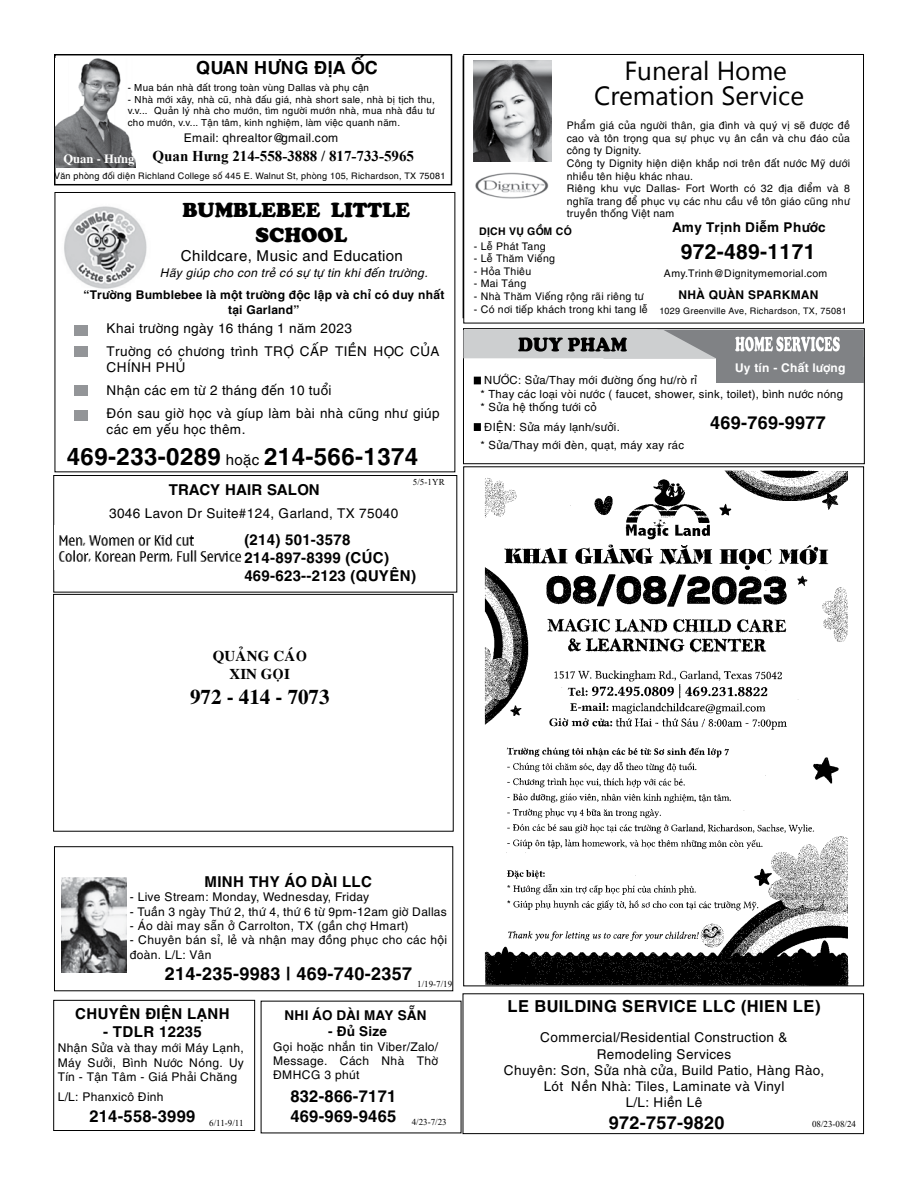
<style>
.page{position:relative;width:918px;height:1188px;background:#fff}
.page>*{position:absolute;margin:0;border:0;box-sizing:border-box;transform-origin:0 0}
.t1{font:26.25px "Segoe UI Emoji";color:#000}
.t2{font:700 24px "UTM Helve";color:#000}
.t3{font:900 21px/25.2px "Cooper";color:#000;text-align:center}
.t4{font:700 21px "UTM Helve";color:#000}
.t5{font:21px "VNI Times Bold";color:#000}
.t6{font:700 18px "UTM Helve";color:#000}
.t7{font:700 16.5px/19.8px "UTM Helve";color:#000}
.t8{font:700 15px/18px "UTM Helve";color:#000}
.t9{font:700 15px "Times New Roman";color:#000}
.t10{font:15px "UTM Helve";color:#000}
.t11{font:15px/18px "VNI Times Bold";color:#000;text-align:center}
.t12{font:13.5px/16.2px "UTM Helve";color:#000}
.t13{font:700 13.5px "UTM Helve";color:#000}
.t14{font:12px/14.4px "UTM Helve";color:#000;text-align:justify}
.t15{font:700 12px/14.4px "UTM Helve";color:#000;text-align:center}
.t16{font:italic 12px "UTM Helve";color:#000}
.t17{font:700 12px "UTM Helve";color:#fff}
.t18{font:11.25px/13.5px "UTM Helve";color:#000}
.t19{font:10.5px/12.6px "UTM Helve";color:#000}
.t20{font:700 10.5px "UTM Helve";color:#000}
.t21{font:9.75px/11.7px "UTM Helve";color:#000;text-align:justify}
.t22{font:9px "UTM Helve";color:#000}
.t23{font:9px "Times New Roman";color:#000}
.s1{font-weight:400;font-size:15px}
</style>
<div class="page">
<div style="left:463px;top:993px;width:401px;height:141px;border:1px solid #000"></div>
<div style="left:53px;top:1000px;width:202px;height:131px;border:1px solid #000"></div>
<div style="left:54px;top:54px;width:398px;height:131px;border:1px solid #000"></div>
<img style="left:56px;top:58px;width:80px;height:109px">
<div style="left:463px;top:54px;width:401px;height:269px;border:1px solid #000"></div>
<img style="left:474px;top:61px;width:77px;height:100px">
<img style="left:475px;top:172px;width:74px;height:27px">
<div style="left:463px;top:328px;width:402px;height:136px;border:1px solid #000"></div>
<div style="left:474px;top:377px;width:7px;height:7px;border:2px solid #000"></div>
<div style="left:474px;top:423px;width:7px;height:8px;border:2px solid #000"></div>
<div style="left:716px;top:357px;width:148px;height:26px;background:#808285"></div>
<svg style="left:463px;top:330px;width:401px;height:28px;background:#a6a7a9"></svg>
<div style="left:74px;top:325px;width:14px;height:10px;background:#939598"></div>
<div style="left:74px;top:346px;width:14px;height:11px;background:#939598"></div>
<div style="left:74px;top:385px;width:14px;height:11px;background:#939598"></div>
<img style="left:64px;top:206px;width:83px;height:83px">
<div style="left:54px;top:846px;width:399px;height:145px;border:1px solid #000"></div>
<div style="left:74px;top:410px;width:14px;height:11px;background:#939598"></div>
<img style="left:62px;top:878px;width:64px;height:95px">
<div style="left:53px;top:475px;width:404px;height:117px;border:1px solid #000"></div>
<img style="left:54px;top:526px;width:188px;height:43px">
<div style="left:53px;top:594px;width:401px;height:238px;border:1px solid #000"></div>
<img style="left:464px;top:466px;width:400px;height:521px">
<h3 class="t6" style="left:196px;top:53px;width:184px">QUAN HƯNG ĐỊA ỐC</h3>
<p class="t21" style="left:128px;top:81px;width:243px">- Mua bán nhà đất trong toàn vùng Dallas và phụ cận</p>
<p class="t21" style="left:128px;top:92px;width:309px">- Nhà mới xây, nhà cũ, nhà đấu giá, nhà short sale, nhà bị tịch thu, v.v... Quản lý nhà cho mướn, tìm người mướn nhà, mua nhà đầu tư cho mướn, v.v... Tận tâm, kinh nghiệm, làm việc quanh năm.</p>
<p class="t14" style="left:184px;top:130px;width:156px">Email: qhrealtor@gmail.com</p>
<h3 class="t9" style="left:63px;top:145px;width:352px"><sub>Quan</sub> <sub>-</sub> <sub>Höng</sub> Quan Hưng 214-558-3888 / 817-733-5965</h3>
<p class="t22" style="left:54px;top:169px;width:393px">Văn phòng đối diện Richland College số 445 E. Walnut St, phòng 105, Richardson, TX 75081</p>
<h3 class="t3" style="left:182px;top:197px;width:229px">BUMBLEBEE LITTLE<br>SCHOOL</h3>
<h3 class="t10" style="left:181px;top:244px;width:224px">Childcare, Music and Education</h3>
<p class="t16" style="left:160px;top:263px;width:270px">Hãy giúp cho con trẻ có sự tự tin khi đến trường.</p>
<p class="t15" style="left:84px;top:286px;width:362px">“Trường Bumblebee là một trường độc lập và chỉ có duy nhất tại Garland”</p>
<p class="t12" style="left:107px;top:316px;width:335px;line-height:23px">Khai trường ngày 16 tháng 1 năm 2023<br>Truờng có chương trình TRỢ CẤP TIỀN HỌC CỦA</p>
<p class="t12" style="left:107px;top:355px;width:335px;line-height:23px">CHÍNH PHỦ<br>Nhận các em từ 2 tháng đến 10 tuổi<br>Đón sau giờ học và gíup làm bài nhà cũng như giúp</p>
<p class="t12" style="left:107px;top:420px;width:141px">các em yếu học thêm.</p>
<h2 class="t2" style="left:67px;top:436px;width:353px">469-233-0289 <span class="s1">hoặc</span> 214-566-1374</h2>
<p class="t23" style="left:413px;top:476px;width:33px">5/5-1YR</p>
<h3 class="t8" style="left:169px;top:479px;width:153px">TRACY HAIR SALON</h3>
<p class="t12" style="left:109px;top:504px;width:291px">3046 Lavon Dr Suite#124, Garland, TX 75040</p>
<h3 class="t8" style="left:244px;top:529px;width:173px">(214) 501-3578<br>214-897-8399 (CÚC)<br>469-623--2123 (QUYÊN)</h3>
<h3 class="t11" style="left:213px;top:645px;width:96px">QUAÛNG CAÙO<br>XIN GOÏI</h3>
<h3 class="t5" style="left:190px;top:681px;width:141px">972 - 414 - 7073</h3>
<h1 class="t1" style="left:703px;top:55px;width:49px">● ★□</h1>
<h1 class="t1" style="left:669px;top:80px;width:47px">▼□■</h1>
<p class="t19" style="left:567px;top:118px;width:285px">Phẩm giá của người thân, gia đình và quý vị sẽ được đề cao và tôn trọng qua sự phục vụ ân cần và chu đáo của công ty Dignity.<br>Công ty Dignity hiện diện khắp nơi trên đất nước Mỹ dưới nhiều tên hiệu khác nhau.<br>Riêng khu vực Dallas- Fort Worth có 32 địa điểm và 8 nghĩa trang để phục vụ các nhu cầu về tôn giáo cũng như truyền thống Việt nam</p>
<p class="t13" style="left:672px;top:216px;width:155px">Amy Trịnh Diễm Phước</p>
<p class="t19" style="left:664px;top:266px;width:165px">Amy.Trinh@ Dignitymemorial.com</p>
<p class="t20" style="left:479px;top:223px;width:94px">DỊCH VỤ GỒM CÓ</p>
<p class="t19" style="left:474px;top:238px;width:74px">- Lễ Phát Tang</p>
<p class="t19" style="left:474px;top:251px;width:83px">- Lễ Thăm Viếng</p>
<p class="t19" style="left:474px;top:264px;width:59px">- Hỏa Thiêu</p>
<p class="t19" style="left:474px;top:276px;width:54px">- Mai Táng</p>
<p class="t19" style="left:474px;top:289px;width:172px">- Nhà Thăm Viếng rộng rãi riêng tư</p>
<p class="t19" style="left:474px;top:301px;width:176px">- Có nơi tiếp khách trong khi tang lễ</p>
<h3 class="t4" style="left:681px;top:234px;width:137px">972-489-1171</h3>
<p class="t15" style="left:679px;top:286px;width:142px">NHÀ QUÀN SPARKMAN</p>
<p class="t22" style="left:659px;top:304px;width:189px">1029 Greenville Ave, Richardson, TX, 75081</p>
<p class="t17" style="left:735px;top:358px;width:112px">Uy tín - Chất lượng</p>
<p class="t18" style="left:480px;top:372px;width:364px;text-indent:4px">NƯỚC: Sửa/Thay mới đường ống hư/rò rỉ<br>* Thay các loại vòi nước ( faucet, shower, sink, toilet), bình nước nóng * Sửa hệ thống tưới cỏ</p>
<p class="t18" style="left:480px;top:417px;width:205px;line-height:18px;text-indent:4px">ĐIỆN: Sửa máy lạnh/sưởi.<br>* Sửa/Thay mới đèn, quạt, máy xay rác</p>
<h3 class="t6" style="left:710px;top:408px;width:117px">469-769-9977</h3>
<h3 class="t8" style="left:205px;top:870px;width:170px">MINH THY ÁO DÀI LLC</h3>
<p class="t14" style="left:130px;top:888px;width:241px">- Live Stream: Monday, Wednesday, Friday</p>
<p class="t14" style="left:130px;top:903px;width:319px">- Tuần 3 ngày Thứ 2, thứ 4, thứ 6 từ 9pm-12am giờ Dallas</p>
<p class="t14" style="left:130px;top:917px;width:281px">- Áo dài may sẵn ở Carrolton, TX (gần chợ Hmart)</p>
<p class="t14" style="left:130px;top:932px;width:319px">- Chuyên bán sỉ, lẻ và nhận may đồng phục cho các hội đoàn. L/L: Vân</p>
<h3 class="t6" style="left:165px;top:959px;width:289px">214-235-9983 | 469-740-2357 <sub>1/19-7/19</sub></h3>
<h3 class="t8" style="left:75px;top:1002px;width:156px">CHUYÊN ĐIỆN LẠNH</h3>
<h3 class="t8" style="left:103px;top:1020px;width:100px">- TDLR 12235</h3>
<p class="t14" style="left:58px;top:1040px;width:188px">Nhận Sửa và thay mới Máy Lạnh, Máy Sưởi, Bình Nước Nóng. Uy Tín - Tận Tâm - Giá Phải Chăng</p>
<p class="t14" style="left:58px;top:1088px;width:108px">L/L: Phanxicô Đinh</p>
<h3 class="t7" style="left:89px;top:1104px;width:156px">214-558-3999 <sub>6/11-9/11</sub></h3>
<p class="t13" style="left:284px;top:1004px;width:144px">NHI ÁO DÀI MAY SẴN</p>
<p class="t13" style="left:328px;top:1020px;width:61px">- Đủ Size</p>
<p class="t14" style="left:273px;top:1038px;width:167px">Gọi hoặc nhắn tin Viber/Zalo/ Message. Cách Nhà Thờ ĐMHCG 3 phút</p>
<h3 class="t7" style="left:290px;top:1084px;width:108px">832-866-7171<br>469-969-9465</h3>
<p class="t23" style="left:412px;top:1116px;width:37px">4/23-7/23</p>
<h3 class="t7" style="left:508px;top:994px;width:315px">LE BUILDING SERVICE LLC (HIEN LE)</h3>
<p class="t12" style="left:504px;top:1028px;width:322px;text-align:center">Commercial/Residential Construction &amp;<br>Remodeling Services<br>Chuyên: Sơn, Sửa nhà cửa, Build Patio, Hàng Rào,<br>Lót Nền Nhà: Tiles, Laminate và Vinyl<br>L/L: Hiền Lê</p>
<h3 class="t6" style="left:609px;top:1107px;width:117px">972-757-9820</h3>
<p class="t23" style="left:812px;top:1117px;width:46px">08/23-08/24</p>
</div>
